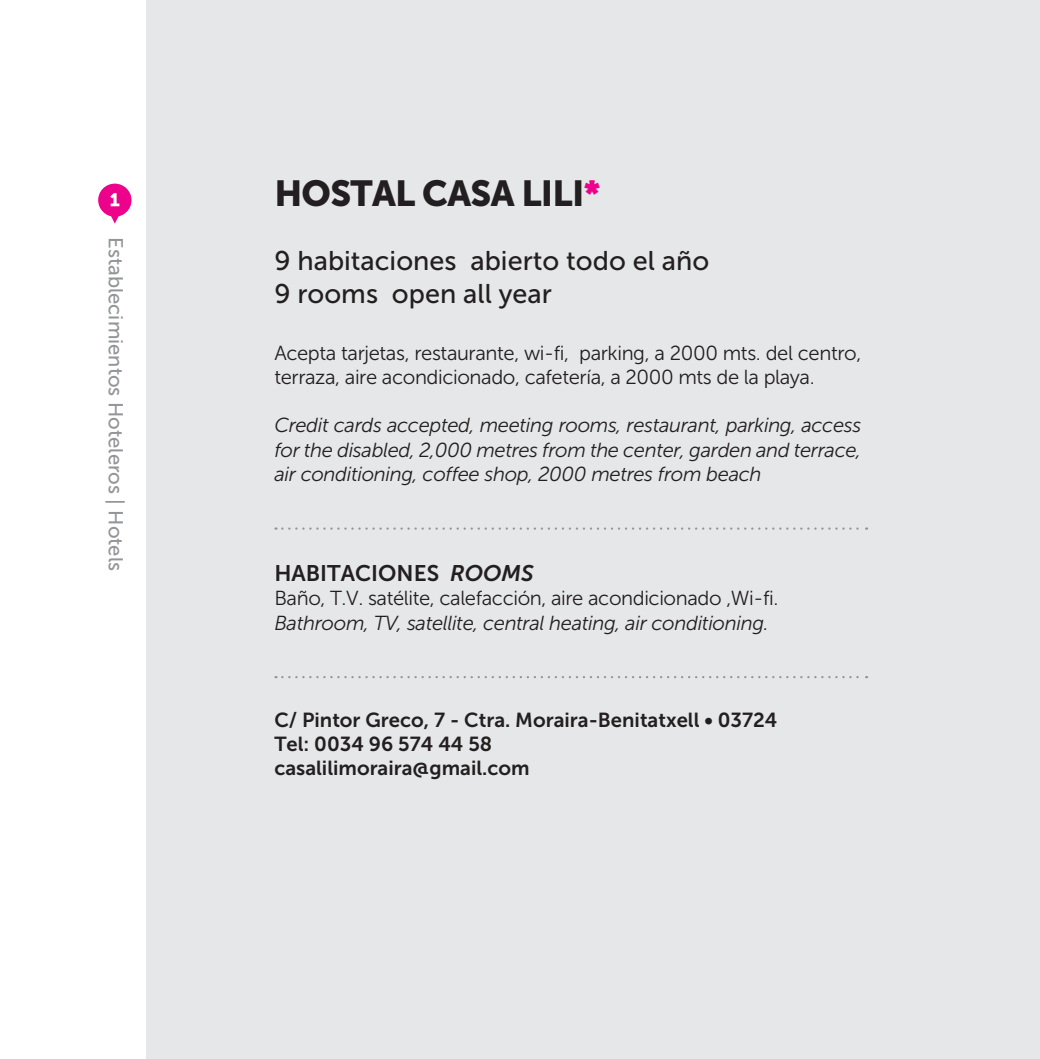
<style>
.page{position:relative;width:1040px;height:1059px;background:#fff}
.page>*{position:absolute;margin:0;border:0;box-sizing:border-box;transform-origin:0 0}
.t1{font:36px "Museo Sans 900";letter-spacing:-.02em;color:#231f20}
.t2{font:27px/32.4px "Museo Sans 500";color:#231f20}
.t3{font:22.5px "Museo Sans 700";color:#231f20}
.t4{font:italic 20.25px/24.3px "Museo Sans 300";letter-spacing:-.02em;color:#231f20;text-align:justify}
.t5{font:20.25px/24.3px "Museo Sans 300";letter-spacing:-.02em;color:#231f20}
.t6{font:20.25px/24.3px "Museo Sans 700";color:#231f20}
.t7{font:20.25px "Museo Sans 500";color:#939598}
.s1{color:#ed028c}
.s2{font-style:italic}
</style>
<div class="page">
<div style="left:98px;top:184px;width:33px;height:33px;background:#ed028c;border-radius:50%"></div>
<svg style="left:109px;top:193px;width:12px;height:31px"></svg>
<div style="left:147px;top:0;width:893px;height:1059px;background:#e6e7e9"></div>
<svg style="left:282px;top:527px;width:585px;height:3px"></svg>
<svg style="left:282px;top:676px;width:585px;height:2px"></svg>
<p class="t7" style="left:127px;top:237px;width:336px;rotate:90deg">Establecimientos Hoteleros | Hotels</p>
<h1 class="t1" style="left:274px;top:173px;width:327px">HOSTAL CASA LILI<span class="s1">*</span></h1>
<h2 class="t2" style="left:274px;top:245px;width:436px">9 habitaciones abierto todo el año<br>9 rooms open all year</h2>
<p class="t5" style="left:274px;top:341px;width:588px">Acepta tarjetas, restaurante, wi-fi, parking, a 2000 mts. del centro, terraza, aire acondicionado, cafetería, a 2000 mts de la playa.</p>
<p class="t4" style="left:274px;top:413px;width:588px">Credit cards accepted, meeting rooms, restaurant, parking, access for the disabled, 2,000 metres from the center, garden and terrace, air conditioning, coffee shop, 2000 metres from beach</p>
<p class="t3" style="left:274px;top:561px;width:261px">HABITACIONES <span class="s2">ROOMS</span></p>
<p class="t5" style="left:274px;top:586px;width:505px">Baño, T.V. satélite, calefacción, aire acondicionado ,Wi-fi.</p>
<p class="t4" style="left:274px;top:611px;width:496px">Bathroom, TV, satellite, central heating, air conditioning.</p>
<p class="t6" style="left:274px;top:708px;width:504px">C/ Pintor Greco, 7 - Ctra. Moraira-Benitatxell • 03724<br>Tel: 0034 96 574 44 58<br>casalilimoraira@gmail.com</p>
</div>
